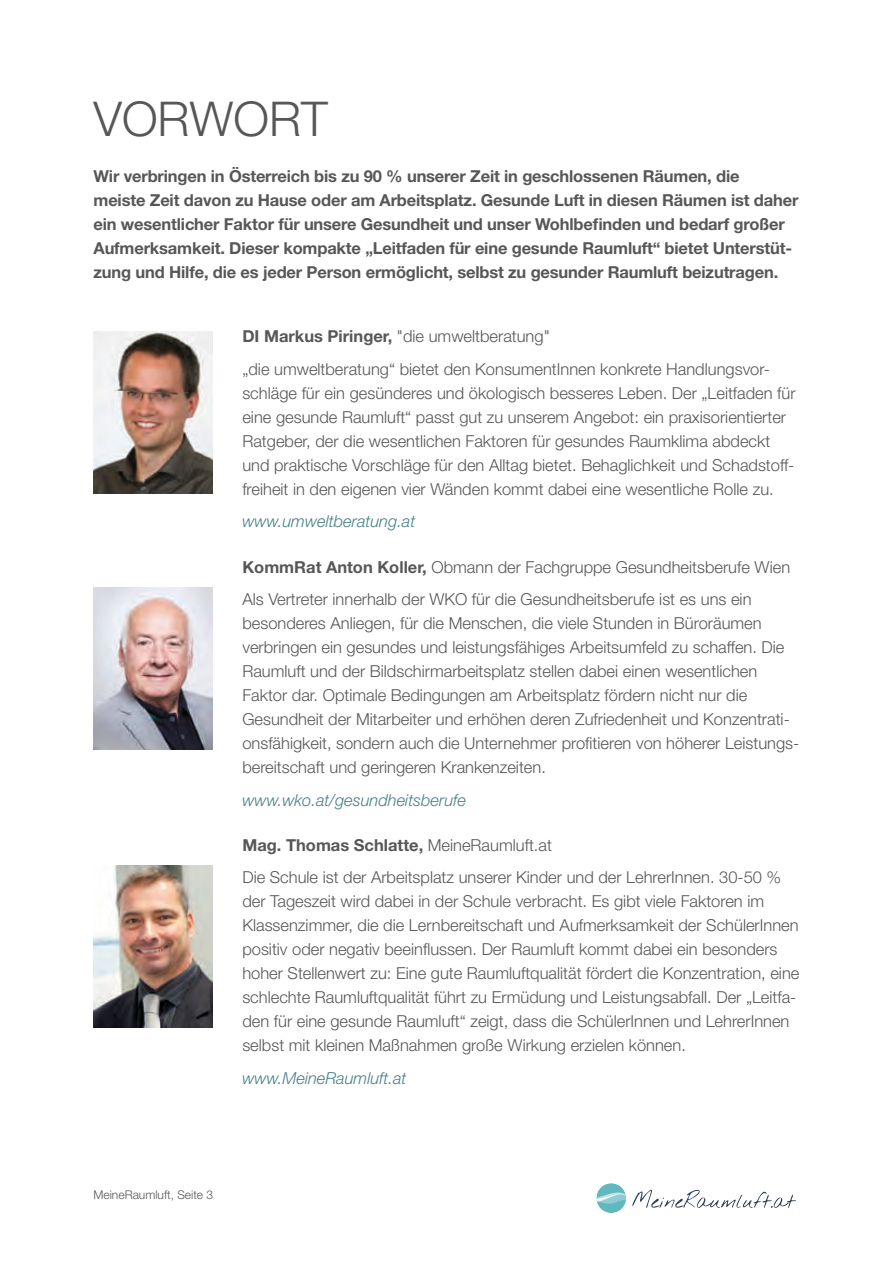
<style>
.page{position:relative;width:893px;height:1263px;background:#fff}
.page>*{position:absolute;margin:0;border:0;box-sizing:border-box;transform-origin:0 0}
.t1{font:300 48px "Helvetica Neue LT Std";color:#575756}
.t2{font:300 16.5px/24px "Helvetica Neue LT Std";color:#575756}
.t3{font:700 16.5px/24px "Helvetica Neue LT Std";letter-spacing:-.01em;color:#575756}
.t4{font:italic 300 16.5px "Helvetica Neue LT Std";color:#488087}
.t5{font:300 12px "Helvetica Neue LT Std";color:#575756}
.s1{font-weight:700}
</style>
<div class="page">
<svg style="left:632px;top:1190px;width:164px;height:18px"></svg>
<div style="left:596px;top:1183px;width:30px;height:30px;background:#61b9bf;border-radius:50%"></div>
<svg style="left:596px;top:1192px;width:30px;height:11px"></svg>
<img style="left:94px;top:332px;width:119px;height:161px">
<img style="left:94px;top:587px;width:119px;height:162px">
<img style="left:94px;top:865px;width:119px;height:162px">
<h1 class="t1" style="left:94px;top:90px;width:236px">VORWORT</h1>
<p class="t3" style="left:94px;top:164px;width:706px">Wir verbringen in Österreich bis zu 90 % unserer Zeit in geschlossenen Räumen, die<br>meiste Zeit davon zu Hause oder am Arbeitsplatz. Gesunde Luft in diesen Räumen ist daher ein wesentlicher Faktor für unsere Gesundheit und unser Wohlbefinden und bedarf großer Aufmerksamkeit. Dieser kompakte „Leitfaden für eine gesunde Raumluft“ bietet Unterstüt&shy;zung und Hilfe, die es jeder Person ermöglicht, selbst zu gesunder Raumluft beizutragen.</p>
<p class="t2" style="left:242px;top:320px;width:529px;line-height:32.5px"><span class="s1">DI Markus Piringer,</span> "die umweltberatung"<br>„die umweltberatung“ bietet den KonsumentInnen konkrete Handlungsvor-</p>
<p class="t2" style="left:242px;top:380px;width:555px">schläge für ein gesünderes und ökologisch besseres Leben. Der „Leitfaden für eine gesunde Raumluft“ passt gut zu unserem Angebot: ein praxisorientierter Ratgeber, der die wesentlichen Faktoren für gesundes Raumklima abdeckt und praktische Vorschläge für den Alltag bietet. Behaglichkeit und Schadstoff&shy;freiheit in den eigenen vier Wänden kommt dabei eine wesentliche Rolle zu.</p>
<p class="t4" style="left:242px;top:512px;width:174px">www.umweltberatung.at</p>
<p class="t2" style="left:242px;top:550px;width:549px;line-height:32.5px"><span class="s1">KommRat Anton Koller,</span> Obmann der Fachgruppe Gesundheitsberufe Wien<br>Als Vertreter innerhalb der WKO für die Gesundheitsberufe ist es uns ein</p>
<p class="t2" style="left:242px;top:611px;width:558px">besonderes Anliegen, für die Menschen, die viele Stunden in Büroräumen verbringen ein gesundes und leistungsfähiges Arbeitsumfeld zu schaffen. Die Raumluft und der Bildschirmarbeitsplatz stellen dabei einen wesentlichen Faktor dar. Optimale Bedingungen am Arbeitsplatz fördern nicht nur die Gesundheit der Mitarbeiter und erhöhen deren Zufriedenheit und Konzentrati&shy;onsfähigkeit, sondern auch die Unternehmer profitieren von höherer Leistungs&shy;bereitschaft und geringeren Krankenzeiten.</p>
<p class="t4" style="left:242px;top:790px;width:225px">www.wko.at/gesundheitsberufe</p>
<p class="t2" style="left:242px;top:828px;width:540px;line-height:32.5px"><span class="s1">Mag. Thomas Schlatte,</span> MeineRaumluft.at<br>Die Schule ist der Arbeitsplatz unserer Kinder und der LehrerInnen. 30-50 %</p>
<p class="t2" style="left:242px;top:889px;width:559px">der Tageszeit wird dabei in der Schule verbracht. Es gibt viele Faktoren im Klassenzimmer, die die Lernbereitschaft und Aufmerksamkeit der SchülerInnen positiv oder negativ beeinflussen. Der Raumluft kommt dabei ein besonders hoher Stellenwert zu: Eine gute Raumluftqualität fördert die Konzentration, eine schlechte Raumluftqualität führt zu Ermüdung und Leistungsabfall. Der „Leitfa&shy;den für eine gesunde Raumluft“ zeigt, dass die SchülerInnen und LehrerInnen selbst mit kleinen Maßnahmen große Wirkung erzielen können.</p>
<p class="t4" style="left:242px;top:1068px;width:166px">www.MeineRaumluft.at</p>
<p class="t5" style="left:94px;top:1187px;width:121px">MeineRaumluft, Seite 3</p>
</div>
